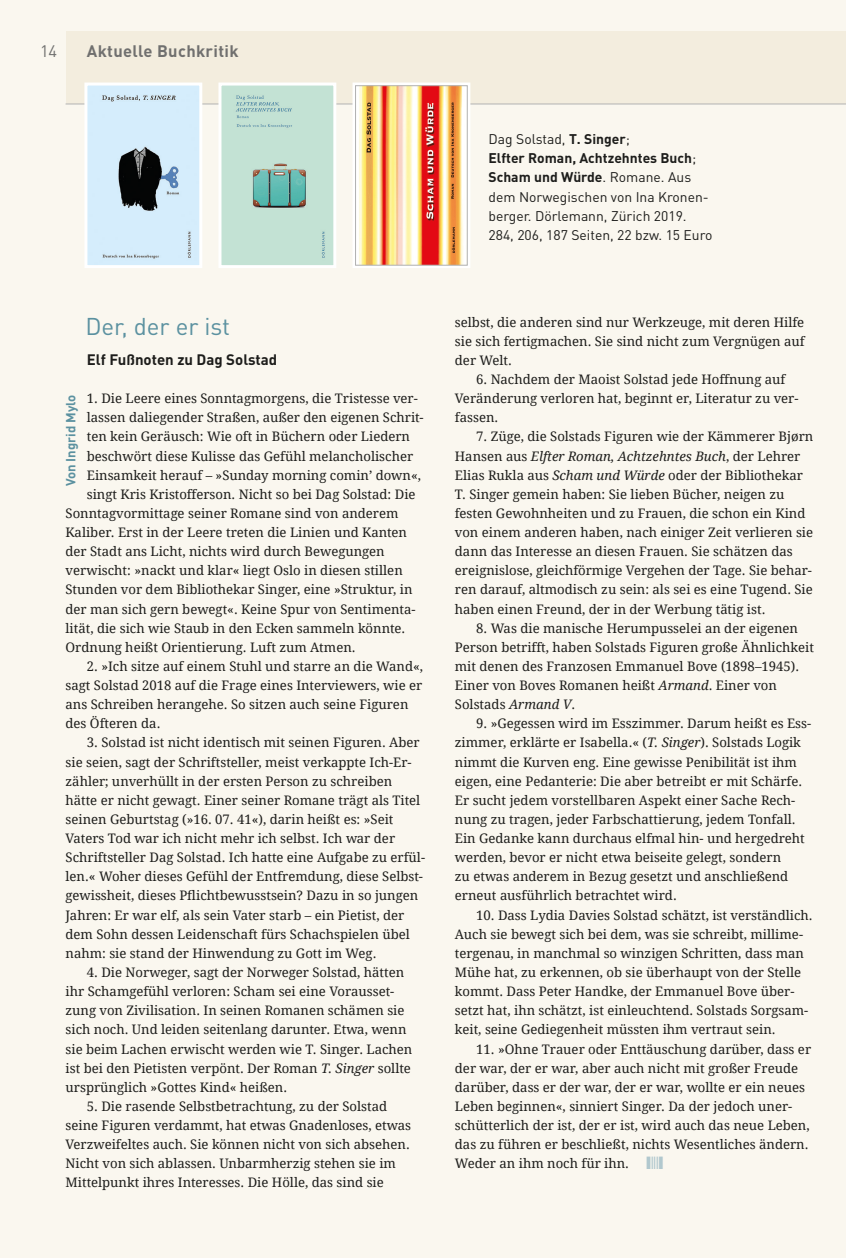
<style>
.page{position:relative;width:846px;height:1258px;background:#fff}
.page>*{position:absolute;margin:0;border:0;box-sizing:border-box;transform-origin:0 0}
.Rez-Head-1{font:24px "DINOT";color:#5b91a0}
.t1{font:700 16.5px "DINOT";letter-spacing:.02em;color:#70706f}
.t2{font:16.5px "DINOT";color:#70706f}
.t3{font:700 15px "DINOT";color:#1d1d1b}
.Rez-Biblio{font:13.8px/19px "DINOT";color:#1d1d1b}
.t4{font:13.2px/19.2px "Droid Serif";color:#1d1d1b}
.Autor-Copytext{font:700 13.2px "DINOT";color:#5b91a0}
.s1{font-style:italic}
.s2{font-weight:700}
</style>
<div class="page">
<div style="left:0;top:0;width:845px;height:1258px;background:#faf7ef"></div>
<div style="left:66px;top:32px;width:779px;height:72px;background:#f3edde"></div>
<hr style="left:66px;top:104px;width:779px;height:1px;background:#b2b2b2">
<img style="left:88px;top:87px;width:110px;height:177px">
<div style="left:84px;top:83px;width:118px;height:185px;border:3px solid #fff"></div>
<img style="left:222px;top:87px;width:110px;height:177px">
<div style="left:218px;top:83px;width:118px;height:185px;border:3px solid #fff"></div>
<img style="left:357px;top:88px;width:108px;height:175px">
<div style="left:352px;top:83px;width:118px;height:185px;border:3px solid #fff"></div>
<div style="left:355px;top:86px;width:112px;height:179px;border:1px solid #b2b2b2"></div>
<p class="t2" style="left:40px;top:40px;width:19px">14</p>
<p class="t1" style="left:87px;top:40px;width:153px">Aktuelle Buchkritik</p>
<p class="Rez-Head-1" style="left:85px;top:310px;width:146px">Der, der er ist</p>
<p class="t3" style="left:87px;top:349px;width:192px">Elf Fußnoten zu Dag Solstad</p>
<p class="t4" style="left:87px;top:389px;width:332px">1. Die Leere eines Sonntagmorgens, die Tristesse ver-</p>
<p class="t4" style="left:87px;top:408px;width:338px">lassen daliegender Straßen, außer den eigenen Schrit-</p>
<p class="t4" style="left:87px;top:427px;width:325px">ten kein Geräusch: Wie oft in Büchern oder Liedern</p>
<p class="t4" style="left:87px;top:446px;width:328px">beschwört diese Kulisse das Gefühl melancholischer</p>
<p class="t4" style="left:87px;top:465px;width:336px">Einsamkeit herauf – »Sunday morning comin’ down«,</p>
<p class="t4" style="left:87px;top:484px;width:330px">singt Kris Kristofferson. Nicht so bei Dag Solstad: Die</p>
<p class="t4" style="left:66px;top:504px;width:334px">Sonntagvormittage seiner Romane sind von anderem</p>
<p class="t4" style="left:66px;top:523px;width:343px">Kaliber. Erst in der Leere treten die Linien und Kanten</p>
<p class="t4" style="left:66px;top:542px;width:320px">der Stadt ans Licht, nichts wird durch Bewegungen</p>
<p class="t4" style="left:66px;top:561px;width:338px">verwischt: »nackt und klar« liegt Oslo in diesen stillen</p>
<p class="t4" style="left:66px;top:580px;width:348px">Stunden vor dem Bibliothekar Singer, eine »Struktur, in</p>
<p class="t4" style="left:66px;top:599px;width:351px">der man sich gern bewegt«. Keine Spur von Sentimenta-</p>
<p class="t4" style="left:66px;top:618px;width:341px">lität, die sich wie Staub in den Ecken sammeln könnte.</p>
<p class="t4" style="left:66px;top:637px;width:291px">Ordnung heißt Orientierung. Luft zum Atmen.</p>
<p class="t4" style="left:66px;top:657px;width:359px;text-indent:21px">2. »Ich sitze auf einem Stuhl und starre an die Wand«, sagt Solstad 2018 auf die Frage eines Interviewers, wie er ans Schreiben herangehe. So sitzen auch seine Figuren des Öfteren da.</p>
<p class="t4" style="left:66px;top:733px;width:361px;text-indent:21px">3. Solstad ist nicht identisch mit seinen Figuren. Aber sie seien, sagt der Schriftsteller, meist verkappte Ich-Er&shy;zähler; unverhüllt in der ersten Person zu schreiben hätte er nicht gewagt. Einer seiner Romane trägt als Titel seinen Geburtstag (»16. 07. 41«), darin heißt es: »Seit Vaters Tod war ich nicht mehr ich selbst. Ich war der Schriftsteller Dag Solstad. Ich hatte eine Aufgabe zu erfül&shy;len.« Woher dieses Gefühl der Entfremdung, diese Selbst&shy;gewissheit, dieses Pflichtbewusstsein? Dazu in so jungen Jahren: Er war elf, als sein Vater starb – ein Pietist, der dem Sohn dessen Leidenschaft fürs Schachspielen übel nahm: sie stand der Hinwendung zu Gott im Weg.</p>
<p class="t4" style="left:66px;top:963px;width:348px;text-indent:21px">4. Die Norweger, sagt der Norweger Solstad, hätten ihr Schamgefühl verloren: Scham sei eine Vorausset&shy;zung von Zivilisation. In seinen Romanen schämen sie sich noch. Und leiden seitenlang darunter. Etwa, wenn sie beim Lachen erwischt werden wie T. Singer. Lachen ist bei den Pietisten verpönt. Der Roman <span class="s1">T. Singer</span> sollte ursprünglich »Gottes Kind« heißen.</p>
<p class="t4" style="left:66px;top:1097px;width:347px;text-indent:21px">5. Die rasende Selbstbetrachtung, zu der Solstad seine Figuren verdammt, hat etwas Gnadenloses, etwas Verzweifeltes auch. Sie können nicht von sich absehen.<br>Nicht von sich ablassen. Unbarmherzig stehen sie im Mittelpunkt ihres Interesses. Die Hölle, das sind sie</p>
<p class="Autor-Copytext" style="left:62px;top:486px;width:93px;rotate:-90deg">Von Ingrid Mylo</p>
<p class="Rez-Biblio" style="left:488px;top:129px;width:225px">Dag Solstad, <span class="s2">T. Singer</span>;<br><span class="s2">Elfter Roman, Achtzehntes Buch</span>;<br><span class="s2">Scham und Würde</span>. Romane. Aus dem Norwegischen von Ina Kronen&shy;berger. Dörlemann, Zürich 2019.<br>284, 206, 187 Seiten, 22 bzw. 15 Euro</p>
<p class="t4" style="left:455px;top:312px;width:351px;text-align:justify">selbst, die anderen sind nur Werkzeuge, mit deren Hilfe sie sich fertigmachen. Sie sind nicht zum Vergnügen auf der Welt.</p>
<p class="t4" style="left:455px;top:370px;width:345px;text-indent:21px">6. Nachdem der Maoist Solstad jede Hoffnung auf<br>Veränderung verloren hat, beginnt er, Literatur zu ver&shy;fassen.</p>
<p class="t4" style="left:455px;top:427px;width:360px;text-indent:21px">7. Züge, die Solstads Figuren wie der Kämmerer Bjørn Hansen aus <span class="s1">Elfter Roman, Achtzehntes Buch</span>, der Lehrer Elias Rukla aus <span class="s1">Scham und Würde</span> oder der Bibliothekar T. Singer gemein haben: Sie lieben Bücher, neigen zu festen Gewohnheiten und zu Frauen, die schon ein Kind von einem anderen haben, nach einiger Zeit verlieren sie dann das Interesse an diesen Frauen. Sie schätzen das ereignislose, gleichförmige Vergehen der Tage. Sie behar&shy;ren darauf, altmodisch zu sein: als sei es eine Tugend. Sie haben einen Freund, der in der Werbung tätig ist.</p>
<p class="t4" style="left:455px;top:618px;width:360px;text-indent:21px">8. Was die manische Herumpusselei an der eigenen Person betrifft, haben Solstads Figuren große Ähnlichkeit mit denen des Franzosen Emmanuel Bove (1898–1945).<br>Einer von Boves Romanen heißt <span class="s1">Armand</span>. Einer von Solstads <span class="s1">Armand V</span>.</p>
<p class="t4" style="left:455px;top:714px;width:358px;text-indent:21px">9. »Gegessen wird im Esszimmer. Darum heißt es Ess&shy;zimmer, erklärte er Isabella.« (<span class="s1">T. Singer</span>). Solstads Logik nimmt die Kurven eng. Eine gewisse Penibilität ist ihm eigen, eine Pedanterie: Die aber betreibt er mit Schärfe.<br>Er sucht jedem vorstellbaren Aspekt einer Sache Rech&shy;nung zu tragen, jeder Farbschattierung, jedem Tonfall.<br>Ein Gedanke kann durchaus elfmal hin- und hergedreht werden, bevor er nicht etwa beiseite gelegt, sondern<br>zu etwas anderem in Bezug gesetzt und anschließend erneut ausführlich betrachtet wird.</p>
<p class="t4" style="left:455px;top:905px;width:359px;text-indent:21px">10. Dass Lydia Davies Solstad schätzt, ist verständlich.<br>Auch sie bewegt sich bei dem, was sie schreibt, millime&shy;tergenau, in manchmal so winzigen Schritten, dass man Mühe hat, zu erkennen, ob sie überhaupt von der Stelle kommt. Dass Peter Handke, der Emmanuel Bove über&shy;setzt hat, ihn schätzt, ist einleuchtend. Solstads Sorgsam&shy;keit, seine Gediegenheit müssten ihm vertraut sein.</p>
<p class="t4" style="left:455px;top:1039px;width:358px;text-indent:21px">11. »Ohne Trauer oder Enttäuschung darüber, dass er der war, der er war, aber auch nicht mit großer Freude darüber, dass er der war, der er war, wollte er ein neues Leben beginnen«, sinniert Singer. Da der jedoch uner&shy;schütterlich der ist, der er ist, wird auch das neue Leben, das zu führen er beschließt, nichts Wesentliches ändern.<br>Weder an ihm noch für ihn.</p>
</div>
